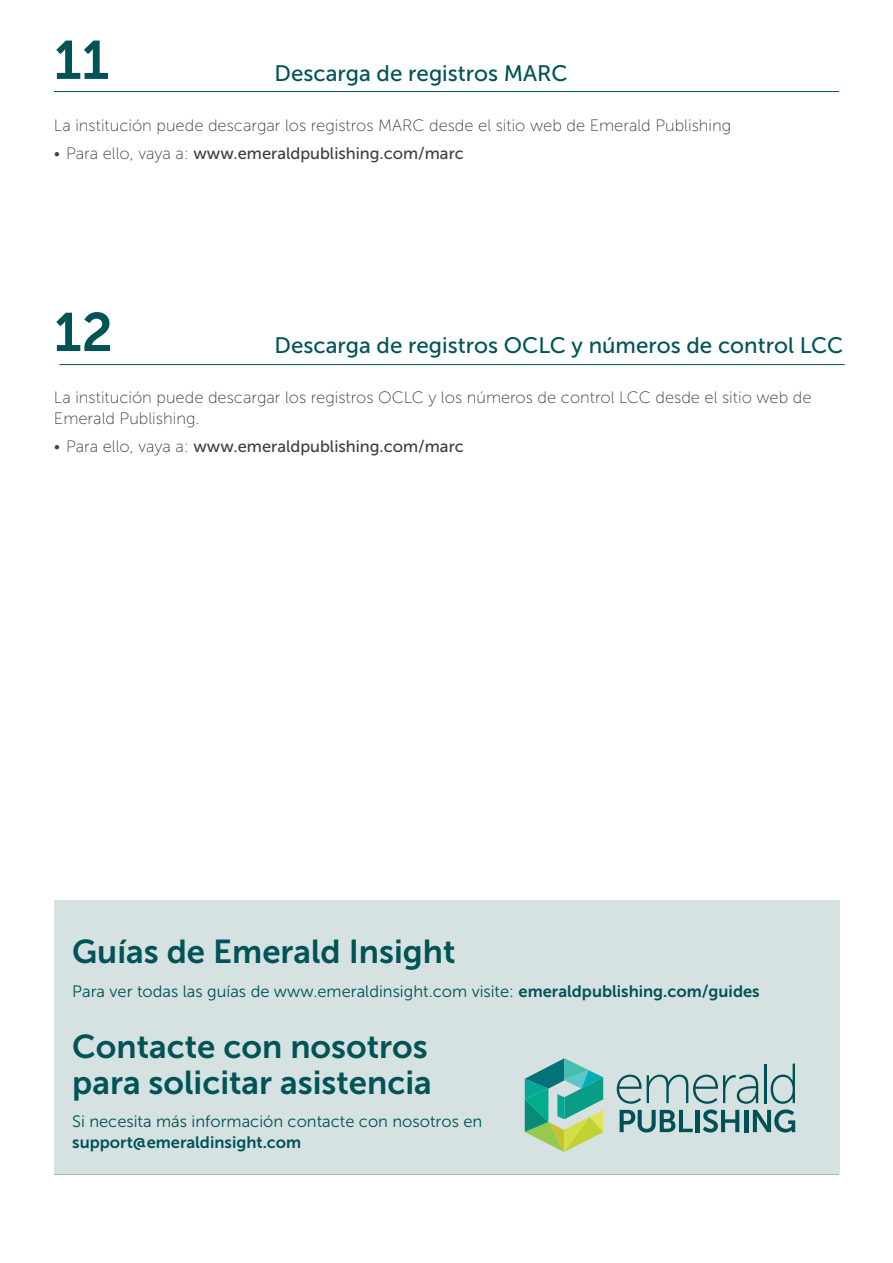
<style>
.page{position:relative;width:893px;height:1263px;background:#fff}
.page>*{position:absolute;margin:0;border:0;box-sizing:border-box;transform-origin:0 0}
.t1{font:54px "Museo Sans 700";color:#005356}
.t2{font:33px/36.2px "Museo Sans 700";color:#005356}
.t3{font:22.35px "Museo Sans 500";color:#005356}
.t4{font:16.5px/21.3px "Museo Sans 100";color:#404041}
.t5{font:16.5px "Museo Sans 300";color:#005356}
.t6{font:16.5px "Museo Sans 500";color:#404041}
.t7{font:16.5px "Museo Sans 700";color:#005356}
.s1{font-family:"Museo Sans 100"}
.s2{font-family:"Museo Sans 700"}
</style>
<div class="page">
<hr style="left:54px;top:1174px;width:785px;height:1px;background:#005356">
<hr style="left:54px;top:91px;width:785px;height:1px;background:#005356">
<div style="left:54px;top:901px;width:785px;height:273px;background:#d6e1e2"></div>
<svg style="left:617px;top:1064px;width:178px;height:69px"></svg>
<svg style="left:525px;top:1058px;width:78px;height:94px"></svg>
<hr style="left:59px;top:364px;width:785px;height:1px;background:#005356">
<h1 class="t1" style="left:54px;top:41px;width:57px">11</h1>
<h3 class="t3" style="left:274px;top:66px;width:295px">Descarga de registros MARC</h3>
<p class="t4" style="left:54px;top:117px;width:679px">La institución puede descargar los registros MARC desde el sitio web de Emerald Publishing</p>
<p class="t6" style="left:54px;top:148px;width:411px"><span class="s1">• Para ello, vaya a:</span> www.emeraldpublishing.com/marc</p>
<h1 class="t1" style="left:54px;top:313px;width:60px">12</h1>
<h3 class="t3" style="left:274px;top:337px;width:570px">Descarga de registros OCLC y números de control LCC</h3>
<p class="t4" style="left:54px;top:388px;width:759px">La institución puede descargar los registros OCLC y los números de control LCC desde el sitio web de<br>Emerald Publishing.</p>
<p class="t6" style="left:54px;top:440px;width:411px"><span class="s1">• Para ello, vaya a:</span> www.emeraldpublishing.com/marc</p>
<h2 class="t2" style="left:72px;top:937px;width:385px">Guías de Emerald Insight</h2>
<p class="t5" style="left:72px;top:985px;width:689px">Para ver todas las guías de www.emeraldinsight.com visite: <span class="s2">emeraldpublishing.com/guides</span></p>
<h2 class="t2" style="left:72px;top:1031px;width:361px">Contacte con nosotros para solicitar asistencia</h2>
<p class="t5" style="left:72px;top:1116px;width:412px">Si necesita más información contacte con nosotros en</p>
<p class="t7" style="left:72px;top:1137px;width:231px">support@emeraldinsight.com</p>
</div>
